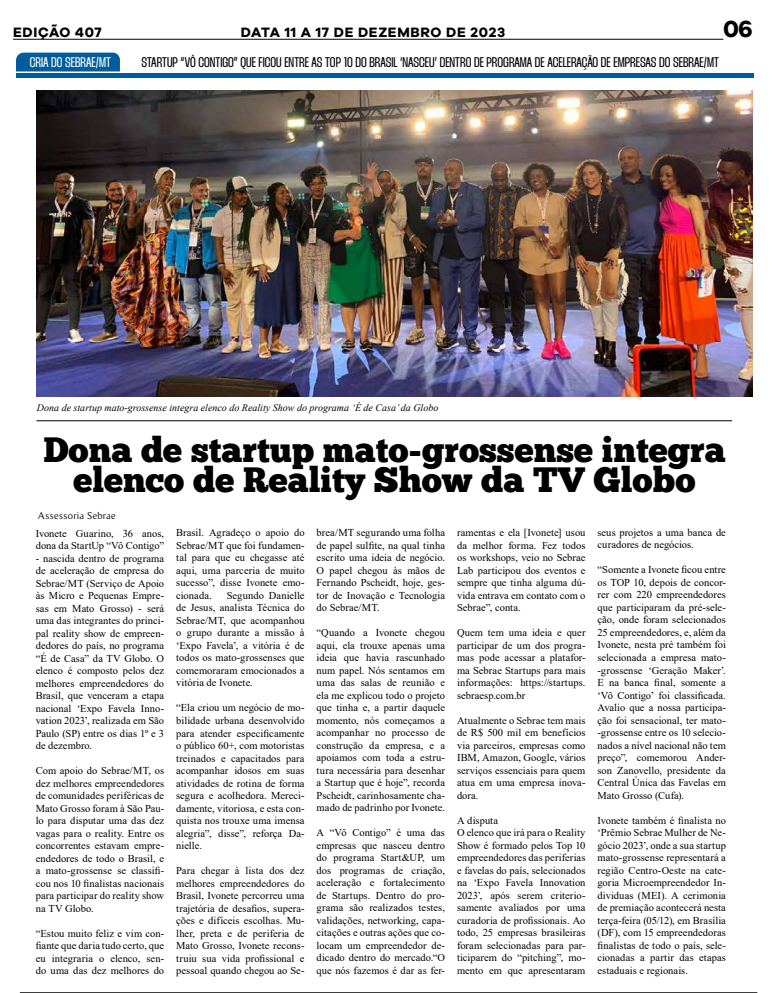
<style>
.page{position:relative;width:780px;height:993px;background:#fff}
.page>*{position:absolute;margin:0;border:0;box-sizing:border-box;transform-origin:0 0}
.t1{font:35px/30px "Chunk Five Ex";color:#000;text-align:center}
.t2{font:700 24px "Galyon";color:#000}
.t3{font:900 14px "Thunder";color:#000}
.t4{font:700 14px "Galyon";letter-spacing:.05em;color:#000}
.t5{font:900 14px "Thunder";color:#fff}
.t6{font:10.5px/12.5px "Times New Roman";letter-spacing:.005em;color:#000;text-align:justify}
.t7{font:italic 10px "Times New Roman";color:#000}
.t8{font:10px "Timeless";letter-spacing:.03em;color:#000}
</style>
<div class="page">
<hr style="left:13px;top:39px;width:710px;height:1px;background:#000">
<img style="left:37px;top:90px;width:715px;height:306px">
<hr style="left:36px;top:420px;width:696px;height:1px;background:#000">
<hr style="left:20px;top:992px;width:737px;height:1px;background:#000">
<div style="left:16px;top:73px;width:737px;height:5px;background:#005c9c"></div>
<div style="left:16px;top:53px;width:104px;height:18px;background:#005c9c"></div>
<h3 class="t4" style="left:13px;top:24px;width:90px">EDIÇÃO 407</h3>
<h3 class="t4" style="left:241px;top:24px;width:266px">DATA 11 A 17 DE DEZEMBRO DE 2023</h3>
<h2 class="t2" style="left:723px;top:14px;width:31px">06</h2>
<h3 class="t5" style="left:30px;top:54px;width:83px">CRIA DO SEBRAE/MT</h3>
<h3 class="t3" style="left:141px;top:54px;width:579px">STARTUP “VÔ CONTIGO” QUE FICOU ENTRE AS TOP 10 DO BRASIL ‘NASCEU’ DENTRO DE PROGRAMA DE ACELERAÇÃO DE EMPRESAS DO SEBRAE/MT</h3>
<p class="t7" style="left:37px;top:400px;width:403px">Dona de startup mato-grossense integra elenco do Reality Show do programa ‘É de Casa’ da Globo</p>
<h1 class="t1" style="left:43px;top:433px;width:683px">Dona de startup mato-grossense integra elenco de Reality Show da TV Globo</h1>
<p class="t8" style="left:38px;top:509px;width:80px">Assessoria Sebrae</p>
<p class="t6" style="left:36px;top:526px;width:130px">Ivonete Guarino, 36 anos, dona da StartUp “Vô Contigo”</p>
<p class="t6" style="left:36px;top:551px;width:130px">- nascida dentro de programa de aceleração de empresa do Sebrae/MT (Serviço de Apoio às Micro e Pequenas Empre&shy;sas em Mato Grosso) - será uma das integrantes do princi&shy;pal reality show de empreen&shy;dedores do país, no programa “É de Casa” da TV Globo. O elenco é composto pelos dez melhores empreendedores do Brasil, que venceram a etapa nacional ‘Expo Favela Inno&shy;vation 2023’, realizada em São Paulo (SP) entre os dias 1º e 3 de dezembro.</p>
<p class="t6" style="left:36px;top:763px;width:130px">Com apoio do Sebrae/MT, os dez melhores empreendedores de comunidades periféricas de Mato Grosso foram à São Pau&shy;lo para disputar uma das dez vagas para o reality. Entre os concorrentes estavam empre&shy;endedores de todo o Brasil, e a mato-grossense se classifi&shy;cou nos 10 finalistas nacionais para participar do reality show na TV Globo.</p>
<p class="t6" style="left:36px;top:926px;width:130px">“Estou muito feliz e vim con&shy;fiante que daria tudo certo, que eu integraria o elenco, sen&shy;do uma das dez melhores do</p>
<p class="t6" style="left:176px;top:526px;width:130px">Brasil. Agradeço o apoio do Sebrae/MT que foi fundamen&shy;tal para que eu chegasse até aqui, uma parceria de muito sucesso”, disse Ivonete emo&shy;cionada.</p>
<p class="t6" style="left:176px;top:588px;width:130px;text-indent:50px">Segundo Danielle de Jesus, analista Técnica do Sebrae/MT, que acompanhou o grupo durante a missão à ‘Expo Favela’, a vitória é de todos os mato-grossenses que comemoraram emocionados a vitória de Ivonete.</p>
<p class="t6" style="left:176px;top:701px;width:130px">“Ela criou um negócio de mo&shy;bilidade urbana desenvolvido para atender especificamente o público 60+, com motoristas treinados e capacitados para acompanhar idosos em suas atividades de rotina de forma segura e acolhedora. Mereci&shy;damente, vitoriosa, e esta con&shy;quista nos trouxe uma imensa alegria”, disse”, reforça Da&shy;nielle.</p>
<p class="t6" style="left:176px;top:863px;width:130px">Para chegar à lista dos dez melhores empreendedores do Brasil, Ivonete percorreu uma trajetória de desafios, supera&shy;ções e difíceis escolhas. Mu&shy;lher, preta e de periferia de Mato Grosso, Ivonete recons&shy;truiu sua vida profissional e pessoal quando chegou ao Se-</p>
<p class="t6" style="left:316px;top:526px;width:130px">brea/MT segurando uma folha de papel sulfite, na qual tinha escrito uma ideia de negócio.<br>O papel chegou às mãos de Fernando Pscheidt, hoje, ges&shy;tor de Inovação e Tecnologia do Sebrae/MT.</p>
<p class="t6" style="left:316px;top:626px;width:130px">“Quando a Ivonete chegou aqui, ela trouxe apenas uma ideia que havia rascunhado num papel. Nós sentamos em uma das salas de reunião e ela me explicou todo o projeto que tinha e, a partir daquele momento, nós começamos a acompanhar no processo de construção da empresa, e a apoiamos com toda a estru&shy;tura necessária para desenhar a Startup que é hoje”, recorda Pscheidt, carinhosamente cha&shy;mado de padrinho por Ivonete.</p>
<p class="t6" style="left:316px;top:826px;width:130px">A “Vô Contigo” é uma das empresas que nasceu dentro do programa Start&amp;UP, um dos programas de criação, aceleração e fortalecimento de Startups. Dentro do pro&shy;grama são realizados testes, validações, networking, capa&shy;citações e outras ações que co&shy;locam um empreendedor de&shy;dicado dentro do mercado.“O que nós fazemos é dar as fer-</p>
<p class="t6" style="left:457px;top:526px;width:130px">ramentas e ela [Ivonete] usou da melhor forma. Fez todos os workshops, veio no Sebrae Lab participou dos eventos e sempre que tinha alguma dú&shy;vida entrava em contato com o Sebrae”, conta.</p>
<p class="t6" style="left:457px;top:625px;width:130px">Quem tem uma ideia e quer participar de um dos progra&shy;mas pode acessar a platafor&shy;ma Sebrae Startups para mais informações: https://startups. sebraesp.com.br</p>
<p class="t6" style="left:457px;top:713px;width:130px">Atualmente o Sebrae tem mais de R$ 500 mil em benefícios via parceiros, empresas como IBM, Amazon, Google, vários serviços essenciais para quem atua em uma empresa inova&shy;dora.</p>
<p class="t6" style="left:457px;top:813px;width:130px;text-align:left">A disputa<br>O elenco que irá para o Reality<br>Show é formado pelos Top 10 empreendedores das periferias e favelas do país, selecionados na ‘Expo Favela Innovation<br>2023’, após serem criterio&shy;samente avaliados por uma curadoria de profissionais. Ao todo, 25 empresas brasileiras foram selecionadas para par&shy;ticiparem do “pitching”, mo&shy;mento em que apresentaram</p>
<p class="t6" style="left:597px;top:525px;width:130px">seus projetos a uma banca de curadores de negócios.</p>
<p class="t6" style="left:597px;top:563px;width:130px">“Somente a Ivonete ficou entre os TOP 10, depois de concor&shy;rer com 220 empreendedores que participaram da pré-sele&shy;ção, onde foram selecionados 25 empreendedores, e, além da Ivonete, nesta pré também foi selecionada a empresa mato--grossense ‘Geração Maker’.<br>E na banca final, somente a ‘Vô Contigo’ foi classificada.<br>Avalio que a nossa participa&shy;ção foi sensacional, ter mato--grossense entre os 10 selecio&shy;nados a nível nacional não tem preço”, comemorou Ander&shy;son Zanovello, presidente da Central Única das Favelas em Mato Grosso (Cufa).</p>
<p class="t6" style="left:597px;top:813px;width:130px">Ivonete também é finalista no ‘Prêmio Sebrae Mulher de Ne&shy;gócio 2023’, onde a sua startup mato-grossense representará a região Centro-Oeste na cate&shy;goria Microempreendedor In&shy;dividuas (MEI). A cerimonia de premiação acontecerá nesta terça-feira (05/12), em Brasília (DF), com 15 empreendedoras finalistas de todo o país, sele&shy;cionadas a partir das etapas estaduais e regionais.</p>
</div>
